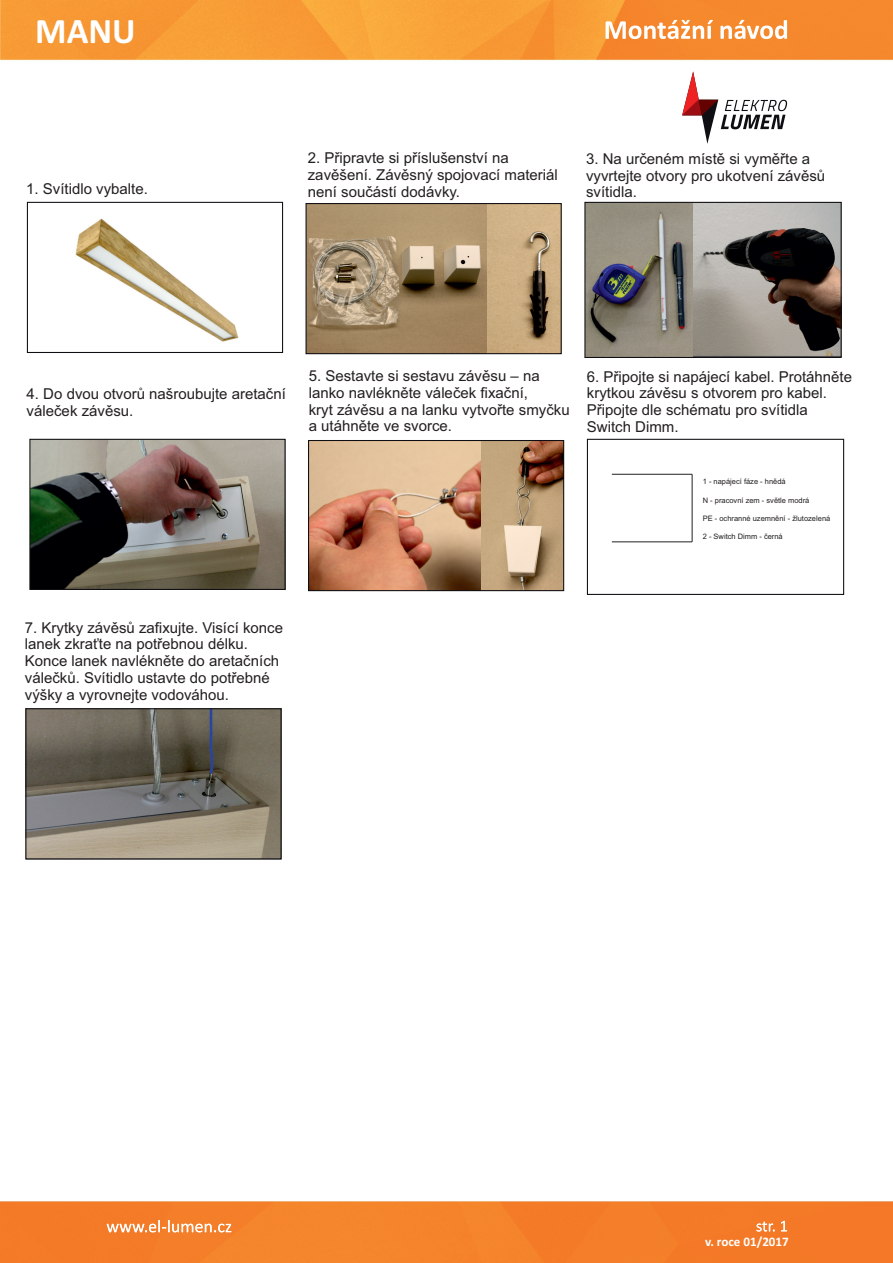
<style>
.page{position:relative;width:893px;height:1263px;background:#fff}
.page>*{position:absolute;margin:0;border:0;box-sizing:border-box;transform-origin:0 0}
.t1{font:700 36px "Calibri";color:#fff}
.t2{font:15px/16.8px "Arial";color:#231f20}
.t3{font:700 13.05px "Calibri";color:#fff}
.t4{font:7.5px "Arial";color:#231f20}
</style>
<div class="page">
<img style="left:0;top:1202px;width:893px;height:60px">
<img style="left:0;top:0;width:893px;height:61px">
<svg style="left:606px;top:20px;width:107px;height:19px"></svg>
<svg style="left:720px;top:20px;width:67px;height:19px"></svg>
<svg style="left:682px;top:71px;width:105px;height:73px"></svg>
<div style="left:27px;top:202px;width:256px;height:151px;border:1px solid #0f0e12"></div>
<svg style="left:756px;top:1222px;width:19px;height:9px"></svg>
<svg style="left:781px;top:1221px;width:6px;height:10px"></svg>
<svg style="left:107px;top:1220px;width:124px;height:12px"></svg>
<img style="left:310px;top:442px;width:171px;height:147px">
<img style="left:481px;top:442px;width:81px;height:147px">
<div style="left:308px;top:440px;width:256px;height:151px;border:1px solid #0f0e12"></div>
<div style="left:587px;top:439px;width:257px;height:156px;border:1px solid #0f0e12"></div>
<img style="left:75px;top:219px;width:164px;height:123px">
<img style="left:308px;top:205px;width:179px;height:147px">
<img style="left:487px;top:205px;width:73px;height:147px">
<div style="left:306px;top:203px;width:256px;height:151px;border:1px solid #0f0e12"></div>
<img style="left:692px;top:204px;width:148px;height:152px">
<img style="left:586px;top:204px;width:106px;height:152px">
<div style="left:584px;top:202px;width:258px;height:156px;border:1px solid #0f0e12"></div>
<img style="left:31px;top:441px;width:253px;height:147px">
<div style="left:29px;top:439px;width:257px;height:151px;border:1px solid #0f0e12"></div>
<hr style="left:692px;top:474px;width:1px;height:68px;background:#231f20">
<hr style="left:612px;top:474px;width:80px;height:1px;background:#231f20">
<hr style="left:612px;top:541px;width:80px;height:1px;background:#231f20">
<img style="left:27px;top:710px;width:253px;height:147px">
<div style="left:25px;top:708px;width:257px;height:151px;border:1px solid #0f0e12"></div>
<h1 class="t1" style="left:35px;top:16px;width:102px">MANU</h1>
<p class="t2" style="left:26px;top:181px;width:123px">1. Svítidlo vybalte.</p>
<p class="t2" style="left:308px;top:151px;width:252px">2. Připravte si příslušenství na zavěšení. Závěsný spojovací materiál není součástí dodávky.</p>
<p class="t2" style="left:586px;top:152px;width:241px">3. Na určeném místě si vyměřte a vyvrtejte otvory pro ukotvení závěsů svítidla.</p>
<p class="t2" style="left:27px;top:387px;width:261px">4. Do dvou otvorů našroubujte aretační váleček závěsu.</p>
<p class="t2" style="left:309px;top:369px;width:262px">5. Sestavte si sestavu závěsu – na lanko navlékněte váleček fixační,<br>kryt závěsu a na lanku vytvořte smyčku a utáhněte ve svorce.</p>
<p class="t2" style="left:587px;top:369px;width:267px">6. Připojte si napájecí kabel. Protáhněte krytkou závěsu s otvorem pro kabel.<br>Připojte dle schématu pro svítidla<br>Switch Dimm.</p>
<p class="t4" style="left:703px;top:478px;width:84px">1 - napájecí fáze - hnědá</p>
<p class="t4" style="left:703px;top:497px;width:108px">N - pracovní zem - světle modrá</p>
<p class="t4" style="left:703px;top:516px;width:129px">PE - ochranné uzemnění - žlutozelená</p>
<p class="t4" style="left:703px;top:534px;width:82px">2 - Switch Dimm - černá</p>
<p class="t2" style="left:25px;top:620px;width:260px">7. Krytky závěsů zafixujte. Visící konce lanek zkraťte na potřebnou délku.<br>Konce lanek navlékněte do aretačních válečků. Svítidlo ustavte do potřebné výšky a vyrovnejte vodováhou.</p>
<p class="t3" style="left:705px;top:1237px;width:85px">v. roce 01/2017</p>
</div>
